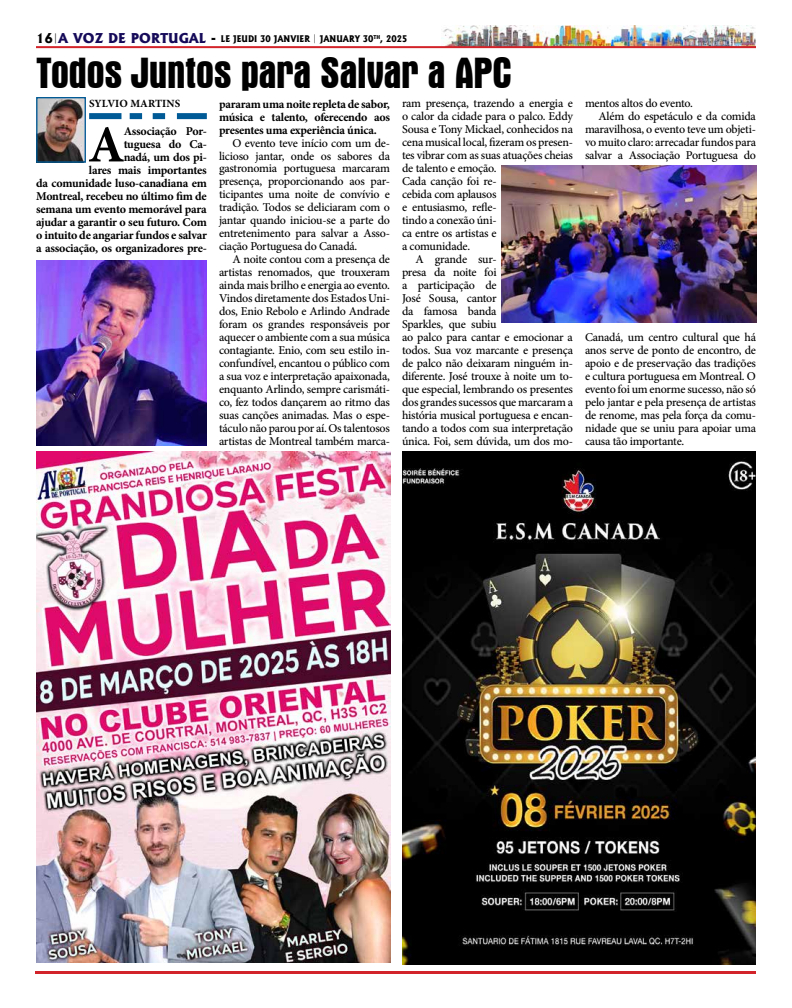
<style>
.page{position:relative;width:792px;height:1008px;background:#fff}
.page>*{position:absolute;margin:0;border:0;box-sizing:border-box;transform-origin:0 0}
.t1{font:700 52px "Minion Pro";color:#000}
.t2{font:700 condensed 44.1px "Aurora BT";letter-spacing:-.02em;color:#000}
.t3{font:500 12px/13px "Minion Pro";letter-spacing:-.02em;color:#000;text-align:justify}
.t4{font:700 12px/13px "Minion Pro";letter-spacing:-.02em;color:#000;text-align:right}
.t5{font:700 11px "Minion Pro";letter-spacing:.01em;color:#000}
.t6{font:800 8.8px "Albertus";color:#000;scale:.91 1}
.s1{font-size:13px}
.s2{font-size:13px;color:#150a59}
</style>
<div class="page">
<img style="left:442px;top:25px;width:314px;height:21px">
<hr style="left:36px;top:46px;width:720px;height:2px;background:#d2232a">
<hr style="left:36px;top:971px;width:720px;height:3px;background:#d2232a">
<div style="left:89px;top:113px;width:32px;height:6px;background:#005a96"></div>
<div style="left:130px;top:113px;width:12px;height:6px;background:#005a96"></div>
<div style="left:153px;top:113px;width:12px;height:6px;background:#005a96"></div>
<div style="left:177px;top:113px;width:30px;height:6px;background:#005a96"></div>
<img style="left:38px;top:99px;width:46px;height:62px">
<div style="left:36px;top:97px;width:50px;height:66px;border:1px solid #005a96"></div>
<img style="left:36px;top:451px;width:354px;height:512px">
<img style="left:402px;top:451px;width:354px;height:514px">
<img style="left:36px;top:261px;width:171px;height:185px">
<img style="left:501px;top:166px;width:256px;height:156px">
<p class="t6" style="left:36px;top:33px;width:410px"><span class="s1">16</span><sup>|</sup><span class="s2">A VOZ DE PORTUGAL</span> <span class="s1">-</span> LE JEUDI 30 JANVIER | JANUARY 30<sup>TH</sup>, 2025</p>
<h2 class="t2" style="left:36px;top:47px;width:477px">Todos Juntos para Salvar a APC</h2>
<h1 class="t1" style="left:88px;top:108px;width:38px">A</h1>
<p class="t3" style="left:402px;top:97px;width:172px">ram presença, trazendo a energia e</p>
<p class="t3" style="left:402px;top:110px;width:172px">o calor da cidade para o palco. Eddy</p>
<p class="t3" style="left:402px;top:123px;width:173px">Sousa e Tony Mickael, conhecidos na</p>
<p class="t3" style="left:402px;top:136px;width:173px">cena musical local, fizeram os presen-</p>
<p class="t3" style="left:402px;top:149px;width:172px">tes vibrar com as suas atuações cheias</p>
<p class="t3" style="left:402px;top:162px;width:96px">de talento e emoção.</p>
<p class="t3" style="left:402px;top:175px;width:96px">Cada canção foi re-</p>
<p class="t3" style="left:402px;top:188px;width:96px">cebida com aplausos</p>
<p class="t3" style="left:402px;top:201px;width:96px">e entusiasmo, refle-</p>
<p class="t3" style="left:402px;top:214px;width:96px">tindo a conexão úni-</p>
<p class="t3" style="left:402px;top:227px;width:96px">ca entre os artistas e</p>
<p class="t3" style="left:402px;top:240px;width:70px">a comunidade.</p>
<p class="t3" style="left:416px;top:253px;width:83px">A grande sur-</p>
<p class="t3" style="left:402px;top:266px;width:96px">presa da noite foi</p>
<p class="t3" style="left:402px;top:279px;width:96px">a participação de</p>
<p class="t3" style="left:402px;top:292px;width:96px">José Sousa, cantor</p>
<p class="t3" style="left:402px;top:305px;width:96px">da famosa banda</p>
<p class="t3" style="left:402px;top:318px;width:96px">Sparkles, que subiu</p>
<p class="t3" style="left:402px;top:331px;width:172px">ao palco para cantar e emocionar a</p>
<p class="t3" style="left:402px;top:344px;width:173px">todos. Sua voz marcante e presença</p>
<p class="t3" style="left:402px;top:357px;width:173px">de palco não deixaram ninguém in-</p>
<p class="t3" style="left:402px;top:370px;width:172px">diferente. José trouxe à noite um to-</p>
<p class="t3" style="left:402px;top:383px;width:172px">que especial, lembrando os presentes</p>
<p class="t3" style="left:402px;top:396px;width:173px">dos grandes sucessos que marcaram a</p>
<p class="t3" style="left:402px;top:409px;width:173px">história musical portuguesa e encan-</p>
<p class="t3" style="left:402px;top:422px;width:172px">tando a todos com sua interpretação</p>
<p class="t3" style="left:402px;top:435px;width:172px">única. Foi, sem dúvida, um dos mo-</p>
<p class="t4" style="left:219px;top:97px;width:173px;text-align:justify">pararam uma noite repleta de sabor, música e talento, oferecendo aos presentes uma experiência única.</p>
<p class="t3" style="left:219px;top:136px;width:173px;text-indent:14px">O evento teve início com um de&shy;licioso jantar, onde os sabores da gastronomia portuguesa marcaram presença, proporcionando aos par&shy;ticipantes uma noite de convívio e tradição. Todos se deliciaram com o jantar quando iniciou-se a parte do entretenimento para salvar a Asso&shy;ciação Portuguesa do Canadá.</p>
<p class="t3" style="left:219px;top:253px;width:173px;text-indent:14px">A noite contou com a presença de artistas renomados, que trouxeram ainda mais brilho e energia ao evento.<br>Vindos diretamente dos Estados Uni&shy;dos, Enio Rebolo e Arlindo Andrade foram os grandes responsáveis por aquecer o ambiente com a sua música contagiante. Enio, com seu estilo in&shy;confundível, encantou o público com a sua voz e interpretação apaixonada, enquanto Arlindo, sempre carismáti&shy;co, fez todos dançarem ao ritmo das suas canções animadas. Mas o espe&shy;táculo não parou por aí. Os talentosos artistas de Montreal também marca-</p>
<p class="t5" style="left:89px;top:96px;width:93px">SYLVIO MARTINS</p>
<p class="t4" style="left:36px;top:125px;width:172px">Associação Por-<br>tuguesa do Ca-<br>nadá, um dos pi-<br>lares mais importantes<br>da comunidade luso-canadiana em<br>Montreal, recebeu no último fim de semana um evento memorável para ajudar a garantir o seu futuro. Com o intuito de angariar fundos e salvar a associação, os organizadores pre-</p>
<p class="t3" style="left:585px;top:97px;width:110px">mentos altos do evento.</p>
<p class="t3" style="left:599px;top:110px;width:159px">Além do espetáculo e da comida</p>
<p class="t3" style="left:585px;top:123px;width:172px">maravilhosa, o evento teve um objeti-</p>
<p class="t3" style="left:585px;top:136px;width:172px">vo muito claro: arrecadar fundos para</p>
<p class="t3" style="left:585px;top:149px;width:172px">salvar a Associação Portuguesa do</p>
<p class="t3" style="left:585px;top:331px;width:173px">Canadá, um centro cultural que há anos serve de ponto de encontro, de apoio e de preservação das tradições e cultura portuguesa em Montreal. O evento foi um enorme sucesso, não só pelo jantar e pela presença de artistas de renome, mas pela força da comu&shy;nidade que se uniu para apoiar uma causa tão importante.</p>
</div>
